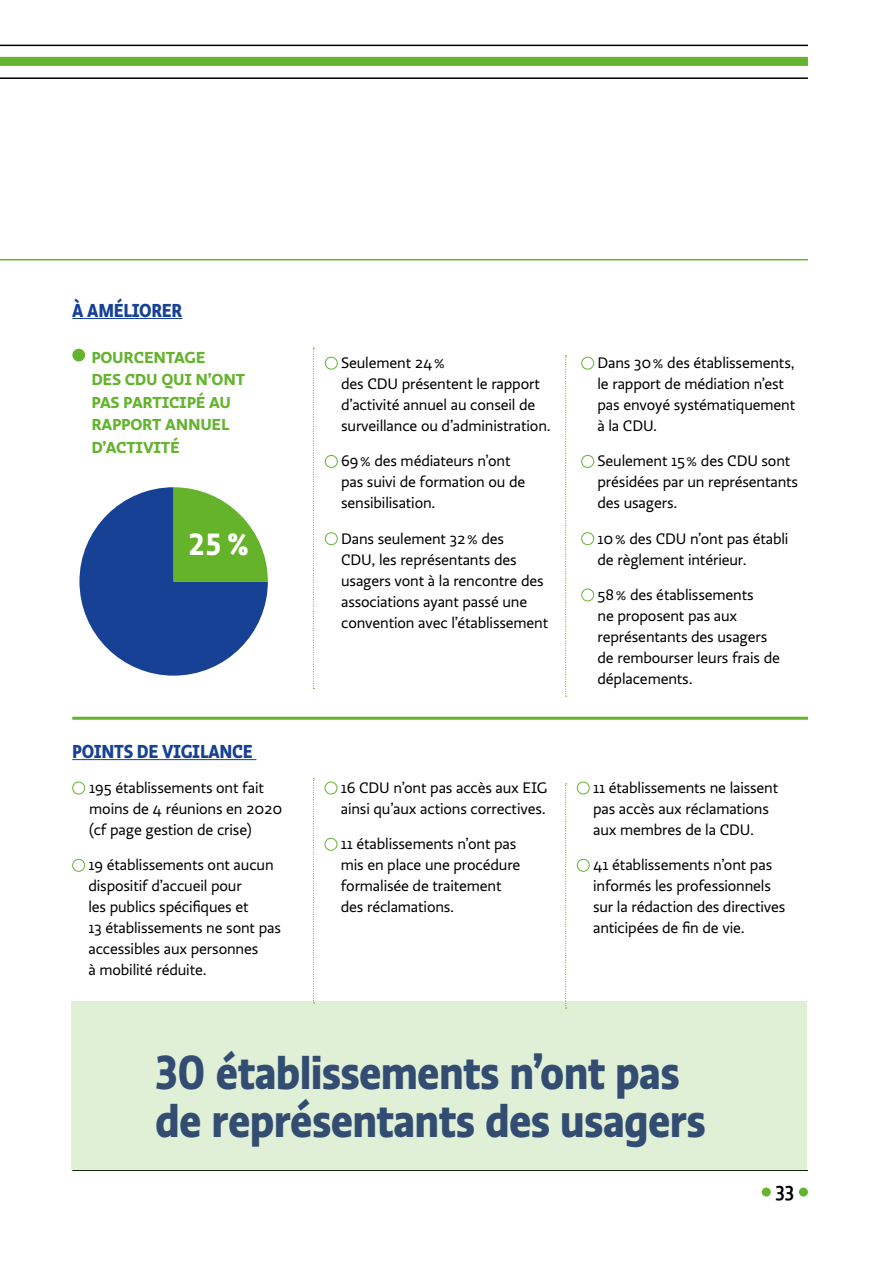
<style>
.page{position:relative;width:893px;height:1263px;background:#fff}
.page>*{position:absolute;margin:0;border:0;box-sizing:border-box;transform-origin:0 0}
.t1{font:700 49.5px/48px "Ratio Display";letter-spacing:-.015em;color:#283583}
.t2{font:700 31.95px "Ratio Display";color:#fff}
.t3{font:500 21px "Ratio Display";color:#000}
.t4{font:700 19.5px "Ratio Display";letter-spacing:-.015em;color:#164194}
.t5{font:700 16.5px/22.5px "Ratio";letter-spacing:-.015em;color:#65b32e}
.t6{font:15.75px/21px "Ratio";letter-spacing:-.01em;color:#000}
</style>
<div class="page">
<div style="left:0;top:57px;width:808px;height:9px;background:#65b32e"></div>
<hr style="left:0;top:77px;width:808px;height:2px;background:#000">
<hr style="left:0;top:45px;width:808px;height:1px;background:#000">
<div style="left:762px;top:1187px;width:9px;height:9px;background:#65b32e;border-radius:50%"></div>
<div style="left:799px;top:1187px;width:9px;height:9px;background:#65b32e;border-radius:50%"></div>
<hr style="left:72px;top:1170px;width:736px;height:1px;background:#000">
<hr style="left:0;top:259px;width:808px;height:1px;background:#65b32e">
<hr style="left:72px;top:759px;width:184px;height:1px;background:#164194">
<div style="left:72px;top:782px;width:13px;height:12px;border:1px solid #65b32e;border-radius:50%"></div>
<div style="left:72px;top:859px;width:13px;height:13px;border:1px solid #65b32e;border-radius:50%"></div>
<div style="left:325px;top:782px;width:12px;height:12px;border:1px solid #65b32e;border-radius:50%"></div>
<div style="left:325px;top:838px;width:12px;height:13px;border:1px solid #65b32e;border-radius:50%"></div>
<div style="left:577px;top:782px;width:13px;height:12px;border:1px solid #65b32e;border-radius:50%"></div>
<div style="left:577px;top:859px;width:13px;height:13px;border:1px solid #65b32e;border-radius:50%"></div>
<svg style="left:79px;top:487px;width:189px;height:189px"></svg>
<div style="left:72px;top:349px;width:13px;height:12px;background:#65b32e;border-radius:50%"></div>
<hr style="left:72px;top:318px;width:110px;height:1px;background:#164194">
<div style="left:325px;top:357px;width:13px;height:13px;border:1px solid #65b32e;border-radius:50%"></div>
<div style="left:325px;top:455px;width:13px;height:13px;border:1px solid #65b32e;border-radius:50%"></div>
<div style="left:325px;top:532px;width:13px;height:13px;border:1px solid #65b32e;border-radius:50%"></div>
<div style="left:581px;top:357px;width:13px;height:13px;border:1px solid #65b32e;border-radius:50%"></div>
<div style="left:581px;top:455px;width:13px;height:13px;border:1px solid #65b32e;border-radius:50%"></div>
<div style="left:581px;top:532px;width:13px;height:13px;border:1px solid #65b32e;border-radius:50%"></div>
<div style="left:581px;top:589px;width:13px;height:12px;border:1px solid #65b32e;border-radius:50%"></div>
<hr style="left:72px;top:717px;width:736px;height:3px;background:#65b32e">
<svg style="left:313px;top:347px;width:1px;height:342px"></svg>
<svg style="left:313px;top:778px;width:1px;height:223px"></svg>
<svg style="left:565px;top:355px;width:2px;height:342px"></svg>
<svg style="left:565px;top:783px;width:2px;height:218px"></svg>
<div style="left:72px;top:1001px;width:735px;height:170px;background:#e0f0d6"></div>
<p class="t4" style="left:72px;top:298px;width:112px">À AMÉLIORER</p>
<p class="t5" style="left:91px;top:346px;width:155px">POURCENTAGE<br>DES CDU QUI N’ONT<br>PAS PARTICIPÉ AU<br>RAPPORT ANNUEL<br>D’ACTIVITÉ</p>
<h2 class="t2" style="left:189px;top:524px;width:61px">25%</h2>
<p class="t4" style="left:72px;top:739px;width:182px">POINTS DE VIGILANCE</p>
<p class="t6" style="left:89px;top:777px;width:195px">195 établissements ont fait moins de 4 réunions en 2020 (cf page gestion de crise)</p>
<p class="t6" style="left:88px;top:855px;width:194px">19 établissements ont aucun dispositif d’accueil pour<br>les publics spécifiques et<br>13 établissements ne sont pas accessibles aux personnes<br>à mobilité réduite.</p>
<p class="t6" style="left:341px;top:352px;width:211px">Seulement 24%<br>des CDU présentent le rapport d’activité annuel au conseil de surveillance ou d’administration.</p>
<p class="t6" style="left:341px;top:451px;width:186px">69% des médiateurs n’ont pas suivi de formation ou de sensibilisation.</p>
<p class="t6" style="left:341px;top:528px;width:209px">Dans seulement 32% des<br>CDU, les représentants des usagers vont à la rencontre des associations ayant passé une convention avec l’établissement</p>
<p class="t6" style="left:341px;top:777px;width:208px">16 CDU n’ont pas accès aux EIG ainsi qu’aux actions correctives.</p>
<p class="t6" style="left:341px;top:834px;width:181px">11 établissements n’ont pas mis en place une procédure formalisée de traitement des réclamations.</p>
<p class="t6" style="left:597px;top:352px;width:199px">Dans 30% des établissements, le rapport de médiation n’est pas envoyé systématiquement à la CDU.</p>
<p class="t6" style="left:597px;top:451px;width:202px">Seulement 15% des CDU sont présidées par un représentants des usagers.</p>
<p class="t6" style="left:597px;top:528px;width:192px">10% des CDU n’ont pas établi de règlement intérieur.</p>
<p class="t6" style="left:597px;top:584px;width:184px">58% des établissements<br>ne proposent pas aux représentants des usagers de rembourser leurs frais de déplacements.</p>
<p class="t6" style="left:593px;top:777px;width:187px">11 établissements ne laissent pas accès aux réclamations aux membres de la CDU.</p>
<p class="t6" style="left:593px;top:855px;width:194px">41 établissements n’ont pas informés les professionnels sur la rédaction des directives anticipées de fin de vie.</p>
<h1 class="t1" style="left:155px;top:1048px;width:552px">30 établissements n’ont pas de représentants des usagers</h1>
<h3 class="t3" style="left:775px;top:1180px;width:20px">33</h3>
</div>
